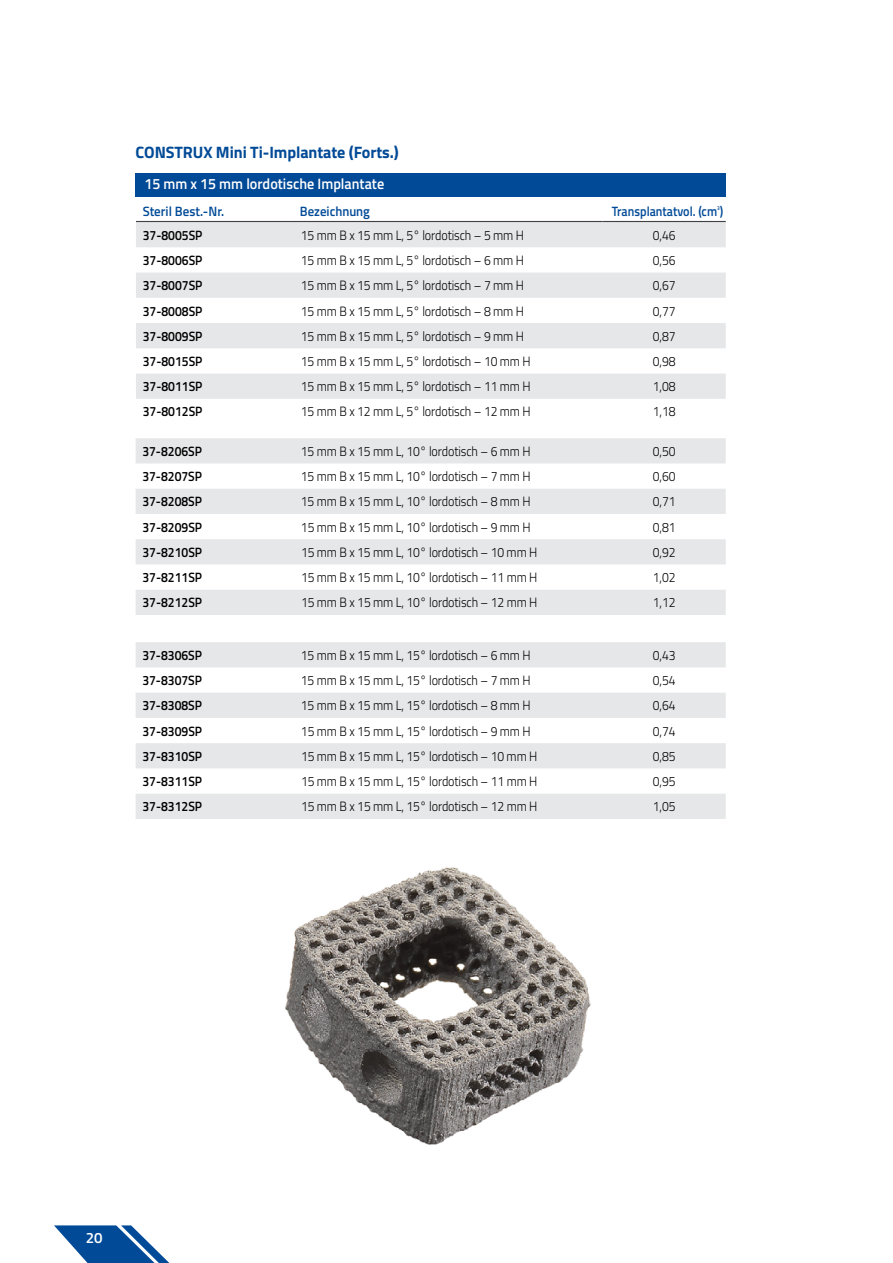
<style>
.page{position:relative;width:893px;height:1263px;background:#fff}
.page>*{position:absolute;margin:0;border:0;box-sizing:border-box;transform-origin:0 0}
.t1{font:700 16.5px "Titillium";letter-spacing:-.005em;color:#004a97}
.t2{font:600 15px "Titillium";color:#fff;scale:.95 1}
.t3{font:600 15px "Titillium";color:#fff}
.t4{font:300 13.5px "Titillium";letter-spacing:-.01em;color:#000;scale:.9 1}
.t5{font:600 13.5px "Titillium";color:#000;scale:.9 1}
.t6{font:600 13.5px "Titillium";color:#004a97;scale:.9 1}
.t7{font:600 13.5px "Titillium";color:#004a97;scale:.96 1}
.t8{font:600 13.5px "Titillium";color:#004a97;scale:.95 1}
.t9{font:600 5.4px "Titillium";color:#004a97;scale:.9 1}
</style>
<div class="page">
<svg style="left:54px;top:1225px;width:116px;height:38px"></svg>
<div style="left:136px;top:173px;width:590px;height:24px;background:#004a97"></div>
<svg style="left:136px;top:222px;width:590px;height:177px;fill:#e6e7e8"></svg>
<hr style="left:136px;top:221px;width:153px;height:1px;background:#414042">
<hr style="left:289px;top:221px;width:314px;height:1px;background:#414042">
<hr style="left:603px;top:221px;width:123px;height:1px;background:#414042">
<svg style="left:136px;top:438px;width:590px;height:177px;fill:#e6e7e8"></svg>
<svg style="left:136px;top:642px;width:590px;height:177px;fill:#e6e7e8"></svg>
<img style="left:285px;top:867px;width:306px;height:278px">
<p class="t1" style="left:136px;top:139px;width:265px">CONSTRUX Mini Ti‑Implantate (Forts.)</p>
<p class="t2" style="left:144px;top:173px;width:254px">15 mm x 15 mm lordotische Implantate</p>
<p class="t7" style="left:143px;top:201px;width:87px">Steril Best.‑Nr.</p>
<p class="t8" style="left:300px;top:201px;width:75px">Bezeichnung</p>
<p class="t6" style="left:612px;top:201px;width:126px">Transplantatvol. (cm )</p>
<p class="t9" style="left:717px;top:204px;width:5px">3</p>
<p class="t5" style="left:143px;top:225px;width:68px">37‑8005SP</p>
<p class="t4" style="left:301px;top:225px;width:249px">15 mm B x 15 mm L, 5° lordotisch – 5 mm H</p>
<p class="t4" style="left:653px;top:225px;width:27px">0,46</p>
<p class="t5" style="left:143px;top:250px;width:68px">37‑8006SP</p>
<p class="t4" style="left:301px;top:250px;width:249px">15 mm B x 15 mm L, 5° lordotisch – 6 mm H</p>
<p class="t4" style="left:653px;top:250px;width:27px">0,56</p>
<p class="t5" style="left:143px;top:275px;width:68px">37‑8007SP</p>
<p class="t4" style="left:301px;top:276px;width:249px">15 mm B x 15 mm L, 5° lordotisch – 7 mm H</p>
<p class="t4" style="left:653px;top:276px;width:27px">0,67</p>
<p class="t5" style="left:143px;top:301px;width:68px">37‑8008SP</p>
<p class="t4" style="left:301px;top:301px;width:249px">15 mm B x 15 mm L, 5° lordotisch – 8 mm H</p>
<p class="t4" style="left:653px;top:301px;width:27px">0,77</p>
<p class="t5" style="left:143px;top:326px;width:68px">37‑8009SP</p>
<p class="t4" style="left:301px;top:326px;width:249px">15 mm B x 15 mm L, 5° lordotisch – 9 mm H</p>
<p class="t4" style="left:653px;top:326px;width:27px">0,87</p>
<p class="t5" style="left:143px;top:351px;width:68px">37‑8015SP</p>
<p class="t4" style="left:301px;top:351px;width:257px">15 mm B x 15 mm L, 5° lordotisch – 10 mm H</p>
<p class="t4" style="left:653px;top:351px;width:27px">0,98</p>
<p class="t5" style="left:143px;top:376px;width:68px">37‑8011SP</p>
<p class="t4" style="left:301px;top:377px;width:257px">15 mm B x 15 mm L, 5° lordotisch – 11 mm H</p>
<p class="t4" style="left:653px;top:377px;width:27px">1,08</p>
<p class="t5" style="left:143px;top:402px;width:68px">37‑8012SP</p>
<p class="t4" style="left:301px;top:402px;width:257px">15 mm B x 12 mm L, 5° lordotisch – 12 mm H</p>
<p class="t4" style="left:653px;top:402px;width:27px">1,18</p>
<p class="t5" style="left:142px;top:441px;width:68px">37‑8206SP</p>
<p class="t4" style="left:301px;top:441px;width:257px">15 mm B x 15 mm L, 10° lordotisch – 6 mm H</p>
<p class="t4" style="left:653px;top:441px;width:27px">0,50</p>
<p class="t5" style="left:142px;top:466px;width:68px">37‑8207SP</p>
<p class="t4" style="left:301px;top:467px;width:257px">15 mm B x 15 mm L, 10° lordotisch – 7 mm H</p>
<p class="t4" style="left:653px;top:467px;width:27px">0,60</p>
<p class="t5" style="left:142px;top:492px;width:68px">37‑8208SP</p>
<p class="t4" style="left:301px;top:492px;width:257px">15 mm B x 15 mm L, 10° lordotisch – 8 mm H</p>
<p class="t4" style="left:653px;top:492px;width:27px">0,71</p>
<p class="t5" style="left:142px;top:517px;width:68px">37‑8209SP</p>
<p class="t4" style="left:301px;top:517px;width:257px">15 mm B x 15 mm L, 10° lordotisch – 9 mm H</p>
<p class="t4" style="left:653px;top:517px;width:27px">0,81</p>
<p class="t5" style="left:142px;top:542px;width:68px">37‑8210SP</p>
<p class="t4" style="left:301px;top:542px;width:264px">15 mm B x 15 mm L, 10° lordotisch – 10 mm H</p>
<p class="t4" style="left:653px;top:542px;width:27px">0,92</p>
<p class="t5" style="left:142px;top:567px;width:68px">37‑8211SP</p>
<p class="t4" style="left:301px;top:568px;width:264px">15 mm B x 15 mm L, 10° lordotisch – 11 mm H</p>
<p class="t4" style="left:653px;top:568px;width:27px">1,02</p>
<p class="t5" style="left:142px;top:592px;width:68px">37‑8212SP</p>
<p class="t4" style="left:301px;top:593px;width:264px">15 mm B x 15 mm L, 10° lordotisch – 12 mm H</p>
<p class="t4" style="left:653px;top:593px;width:27px">1,12</p>
<p class="t5" style="left:142px;top:645px;width:68px">37‑8306SP</p>
<p class="t4" style="left:301px;top:645px;width:257px">15 mm B x 15 mm L, 15° lordotisch – 6 mm H</p>
<p class="t4" style="left:653px;top:645px;width:27px">0,43</p>
<p class="t5" style="left:142px;top:670px;width:68px">37‑8307SP</p>
<p class="t4" style="left:301px;top:671px;width:257px">15 mm B x 15 mm L, 15° lordotisch – 7 mm H</p>
<p class="t4" style="left:653px;top:671px;width:27px">0,54</p>
<p class="t5" style="left:142px;top:695px;width:68px">37‑8308SP</p>
<p class="t4" style="left:301px;top:696px;width:257px">15 mm B x 15 mm L, 15° lordotisch – 8 mm H</p>
<p class="t4" style="left:653px;top:696px;width:27px">0,64</p>
<p class="t5" style="left:142px;top:721px;width:68px">37‑8309SP</p>
<p class="t4" style="left:301px;top:721px;width:257px">15 mm B x 15 mm L, 15° lordotisch – 9 mm H</p>
<p class="t4" style="left:653px;top:721px;width:27px">0,74</p>
<p class="t5" style="left:142px;top:746px;width:68px">37‑8310SP</p>
<p class="t4" style="left:301px;top:746px;width:264px">15 mm B x 15 mm L, 15° lordotisch – 10 mm H</p>
<p class="t4" style="left:653px;top:746px;width:27px">0,85</p>
<p class="t5" style="left:142px;top:771px;width:68px">37‑8311SP</p>
<p class="t4" style="left:301px;top:771px;width:264px">15 mm B x 15 mm L, 15° lordotisch – 11 mm H</p>
<p class="t4" style="left:653px;top:771px;width:27px">0,95</p>
<p class="t5" style="left:142px;top:796px;width:68px">37‑8312SP</p>
<p class="t4" style="left:301px;top:797px;width:264px">15 mm B x 15 mm L, 15° lordotisch – 12 mm H</p>
<p class="t4" style="left:653px;top:797px;width:27px">1,05</p>
<p class="t3" style="left:86px;top:1227px;width:18px">20</p>
</div>
